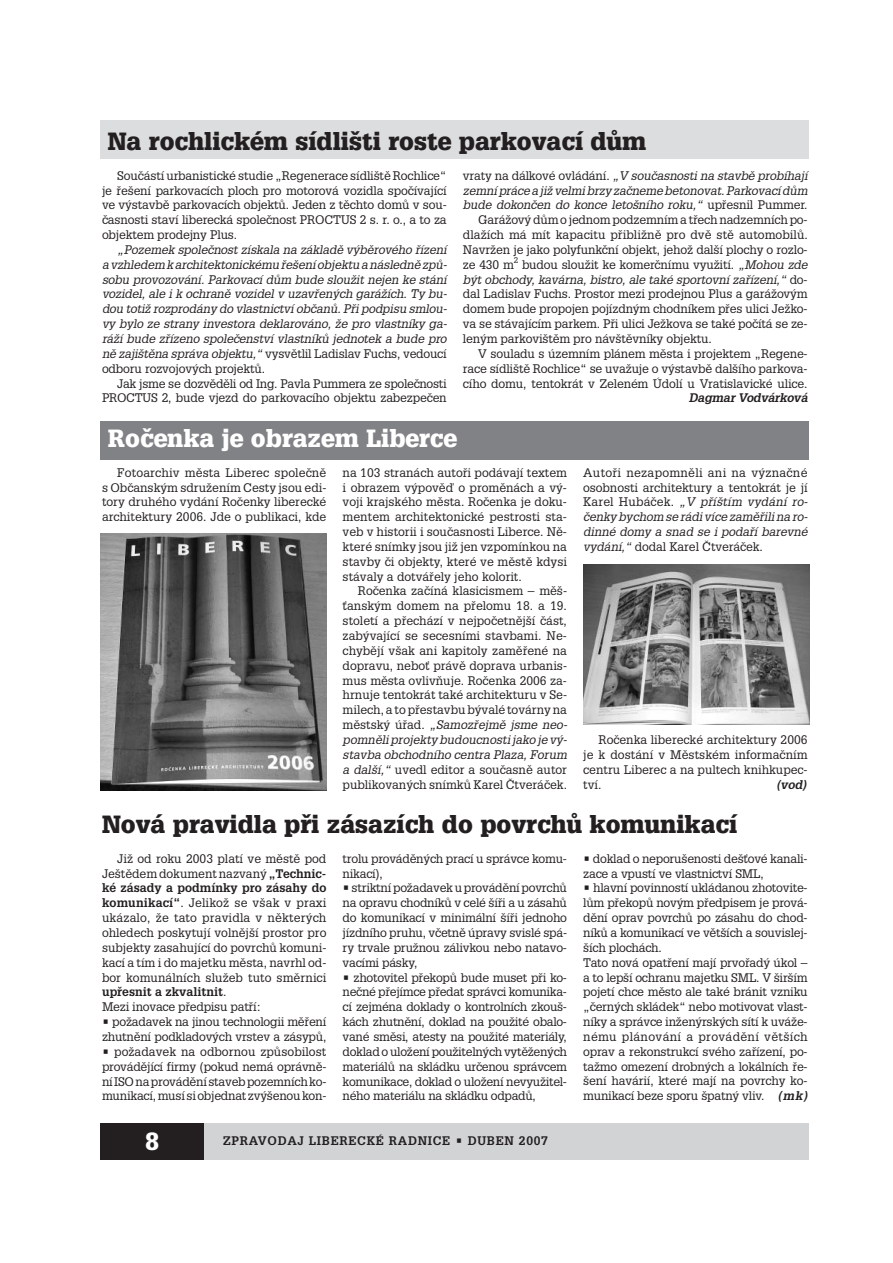
<style>
.page{position:relative;width:893px;height:1263px;background:#fff}
.page>*{position:absolute;margin:0;border:0;box-sizing:border-box;transform-origin:0 0}
.t1{font:900 24.3px "Glypha CE";color:#231f20}
.t2{font:900 24.3px "Glypha CE";color:#fff}
.t3{font:12.15px/14.9px "Glypha CE";letter-spacing:-.01em;color:#231f20;text-align:justify}
.t4{font:italic 12.15px/14.9px "Glypha CE";letter-spacing:-.01em;color:#231f20;text-align:justify}
.t5{font:700 12.15px "Glypha CE";letter-spacing:.055em;color:#231f20}
.t6{font:italic 700 12.15px "Glypha CE";letter-spacing:-.01em;color:#231f20}
.t7{font:8.1px "Glypha CE";color:#231f20}
.s1{font-style:normal}
.s2{font-style:italic}
.s3{font-weight:700}
.s4{font-weight:700;font-style:italic}
</style>
<div class="page">
<div style="left:101px;top:1123px;width:708px;height:37px;background:#d1d3d4"></div>
<div style="left:101px;top:1123px;width:103px;height:37px;background:#231f20"></div>
<div style="left:101px;top:120px;width:708px;height:39px;background:#dcddde"></div>
<div style="left:101px;top:421px;width:708px;height:38px;background:#808285"></div>
<img style="left:583px;top:564px;width:226px;height:161px">
<img style="left:101px;top:534px;width:225px;height:256px">
<h1 class="t1" style="left:108px;top:131px;width:540px">Na rochlickém sídli‰ti roste parkovací dÛm</h1>
<p class="t3" style="left:102px;top:170px;width:346px;text-indent:15px">Souãástí urbanistické studie „Regenerace sídli‰tû Rochlice“ je fie‰ení parkovacích ploch pro motorová vozidla spoãívající ve v˘stavbû parkovacích objektÛ. Jeden z tûchto domÛ v sou&shy;ãasnosti staví liberecká spoleãnost PROCTUS 2 s. r. o., a to za objektem prodejny Plus.</p>
<p class="t4" style="left:102px;top:244px;width:346px;text-indent:15px">„Pozemek spoleãnost získala na základû v˘bûrového fiízení avzhledem karchitektonickému fie‰ení objektu anáslednû zpÛ&shy;sobu provozování. Parkovací dÛm bude slouÏit nejen ke stání vozidel, ale i k ochranû vozidel v uzavfien˘ch garáÏích. Ty bu&shy;dou totiÏ rozprodány do vlastnictví obãanÛ. Pfii podpisu smlou&shy;vy bylo ze strany investora deklarováno, Ïe pro vlastníky ga&shy;ráÏí bude zfiízeno spoleãenství vlastníkÛ jednotek a bude pro nû zaji‰tûna správa objektu,“ <span class="s1">vysvûtlil Ladislav Fuchs, vedoucí odboru rozvojov˘ch projektÛ.</span></p>
<p class="t3" style="left:102px;top:378px;width:346px;text-align:right">Jak jsme se dozvûdûli od Ing. Pavla Pummera ze spoleãnosti<br>PROCTUS 2, bude vjezd do parkovacího objektu zabezpeãen</p>
<p class="t4" style="left:463px;top:170px;width:346px"><span class="s1">vraty na dálkové ovládání.</span> „V souãasnosti na stavbû probíhají</p>
<p class="t4" style="left:463px;top:185px;width:346px">zemní práce ajiÏ velmi brzy zaãneme betonovat. Parkovací dÛm</p>
<p class="t4" style="left:463px;top:200px;width:346px">bude dokonãen do konce leto‰ního roku,“ <span class="s1">upfiesnil Pummer.</span></p>
<p class="t3" style="left:478px;top:214px;width:331px">GaráÏov˘ dÛm o jednom podzemním a tfiech nadzemních po-</p>
<p class="t3" style="left:463px;top:229px;width:346px">dlaÏích má mít kapacitu pfiibliÏnû pro dvû stû automobilÛ.</p>
<p class="t3" style="left:463px;top:244px;width:346px">NavrÏen je jako polyfunkãní objekt, jehoÏ dal‰í plochy o rozlo-</p>
<p class="t3" style="left:463px;top:259px;width:52px">ze 430 m</p>
<p class="t7" style="left:513px;top:258px;width:6px">2</p>
<p class="t3" style="left:463px;top:259px;width:346px;text-indent:59px">budou slouÏit ke komerãnímu vyuÏití. <span class="s2">„Mohou zde b˘t obchody, kavárna, bistro, ale také sportovní zafiízení,“</span> do&shy;dal Ladislav Fuchs. Prostor mezi prodejnou Plus a garáÏov˘m domem bude propojen pojízdn˘m chodníkem pfies ulici JeÏko&shy;va se stávajícím parkem. Pfii ulici JeÏkova se také poãítá se ze&shy;len˘m parkovi‰tûm pro náv‰tûvníky objektu.</p>
<p class="t3" style="left:463px;top:348px;width:346px;text-indent:15px">V souladu s územním plánem mûsta i projektem „Regene&shy;race sídli‰tû Rochlice“ se uvaÏuje o v˘stavbû dal‰ího parkova&shy;cího domu, tentokrát v Zeleném Údolí u Vratislavické ulice.</p>
<p class="t6" style="left:688px;top:394px;width:120px">Dagmar Vodvárková</p>
<h1 class="t2" style="left:108px;top:428px;width:350px">Roãenka je obrazem Liberce</h1>
<p class="t3" style="left:102px;top:467px;width:226px;text-indent:15px">Fotoarchiv mûsta Liberec spoleãnû s Obãansk˘m sdruÏením Cesty jsou edi&shy;tory druhého vydání Roãenky liberecké architektury 2006. Jde o publikaci, kde</p>
<p class="t3" style="left:342px;top:467px;width:226px">na 103 stranách autofii podávají textem i obrazem v˘povûì o promûnách a v˘- voji krajského mûsta. Roãenka je doku&shy;mentem architektonické pestrosti sta&shy;veb v historii i souãasnosti Liberce. Nû&shy;které snímky jsou jiÏ jen vzpomínkou na stavby ãi objekty, které ve mûstû kdysi stávaly a dotváfiely jeho kolorit.</p>
<p class="t3" style="left:342px;top:586px;width:226px;text-indent:15px">Roãenka zaãíná klasicismem – mû‰- Èansk˘m domem na pfielomu 18. a 19. století a pfiechází v nejpoãetnûj‰í ãást, zab˘vající se secesními stavbami. Ne&shy;chybûjí v‰ak ani kapitoly zamûfiené na dopravu, neboÈ právû doprava urbanis&shy;mus mûsta ovlivÀuje. Roãenka 2006 za&shy;hrnuje tentokrát také architekturu v Se&shy;milech, a to pfiestavbu b˘valé továrny na mûstsk˘ úfiad. <span class="s2">„Samozfiejmû jsme neo&shy;pomnûli projekty budoucnosti jako je v˘- stavba obchodního centra Plaza, Forum a dal‰í,“</span> uvedl editor a souãasnû autor publikovan˘ch snímkÛ Karel âtveráãek.</p>
<p class="t3" style="left:583px;top:467px;width:226px">Autofii nezapomnûli ani na v˘znaãné osobnosti architektury a tentokrát je jí Karel Hubáãek. <span class="s2">„V pfií‰tím vydání ro&shy;ãenky bychom se rádi více zamûfiili na ro&shy;dinné domy a snad se i podafií barevné vydání,“</span> dodal Karel âtveráãek.</p>
<p class="t3" style="left:583px;top:734px;width:226px;text-indent:15px">Roãenka liberecké architektury 2006 je k dostání v Mûstském informaãním centru Liberec a na pultech knihkupec&shy;tví.</p>
<p class="t6" style="left:776px;top:781px;width:31px">(vod)</p>
<h1 class="t1" style="left:102px;top:814px;width:636px">Nová pravidla pfii zásazích do povrchÛ komunikací</h1>
<p class="t3" style="left:102px;top:853px;width:226px;text-align:left;text-indent:15px">JiÏ od roku 2003 platí ve mûstû pod Je‰tûdem dokument nazvan˘ <span class="s3">„Technic&shy;ké zásady a podmínky pro zásahy do komunikací“</span>. JelikoÏ se v‰ak v praxi ukázalo, Ïe tato pravidla v nûkter˘ch ohledech poskytují volnûj‰í prostor pro subjekty zasahující do povrchÛ komuni&shy;kací a tím i do majetku mûsta, navrhl od&shy;bor komunálních sluÏeb tuto smûrnici <span class="s3">upfiesnit a zkvalitnit</span>.<br>Mezi inovace pfiedpisu patfií:</p>
<p class="t3" style="left:102px;top:1016px;width:226px">• poÏadavek na jinou technologii mûfiení zhutnûní podkladov˘ch vrstev a zásypÛ,</p>
<p class="t3" style="left:102px;top:1046px;width:226px">• poÏadavek na odbornou zpÛsobilost provádûjící firmy (pokud nemá oprávnû&shy;ní ISO na provádûní staveb pozemních ko&shy;munikací, musí si objednat zv˘‰enou kon-</p>
<p class="t3" style="left:342px;top:853px;width:226px">trolu provádûn˘ch prací u správce komu&shy;nikací),</p>
<p class="t3" style="left:342px;top:883px;width:226px">• striktní poÏadavek u provádûní povrchÛ na opravu chodníkÛ v celé ‰ífii a u zásahÛ do komunikací v minimální ‰ífii jednoho jízdního pruhu, vãetnû úpravy svislé spá&shy;ry trvale pruÏnou zálivkou nebo natavo&shy;vacími pásky,</p>
<p class="t3" style="left:342px;top:972px;width:226px">• zhotovitel pfiekopÛ bude muset pfii ko&shy;neãné pfiejímce pfiedat správci komunika&shy;cí zejména doklady o kontrolních zkou‰- kách zhutnûní, doklad na pouÏité obalo&shy;vané smûsi, atesty na pouÏité materiály, doklad o uloÏení pouÏiteln˘ch vytûÏen˘ch materiálÛ na skládku urãenou správcem komunikace, doklad o uloÏení nevyuÏitel&shy;ného materiálu na skládku odpadÛ,</p>
<h1 class="t2" style="left:146px;top:1131px;width:15px">8</h1>
<p class="t5" style="left:223px;top:1137px;width:326px">ZPRAVODAJ LIBERECKÉ RADNICE • DUBEN 2007</p>
<p class="t3" style="left:583px;top:853px;width:226px">• doklad o neporu‰enosti de‰Èové kanali&shy;zace a vpustí ve vlastnictví SML,</p>
<p class="t3" style="left:583px;top:883px;width:226px;text-align:left">• hlavní povinností ukládanou zhotovite&shy;lÛm pfiekopÛ nov˘m pfiedpisem je prová&shy;dûní oprav povrchÛ po zásahu do chod&shy;níkÛ a komunikací ve vût‰ích a souvislej-‰ích plochách.<br>Tato nová opatfiení mají prvofiad˘ úkol – a to lep‰í ochranu majetku SML. V ‰ir‰ím pojetí chce mûsto ale také bránit vzniku „ãern˘ch skládek“ nebo motivovat vlast&shy;níky a správce inÏen˘rsk˘ch sítí k uváÏe&shy;nému plánování a provádûní vût‰ích oprav a rekonstrukcí svého zafiízení, po&shy;taÏmo omezení drobn˘ch a lokálních fie-‰ení havárií, které mají na povrchy ko&shy;munikací beze sporu ‰patn˘ vliv. <span class="s4">(mk)</span></p>
</div>
